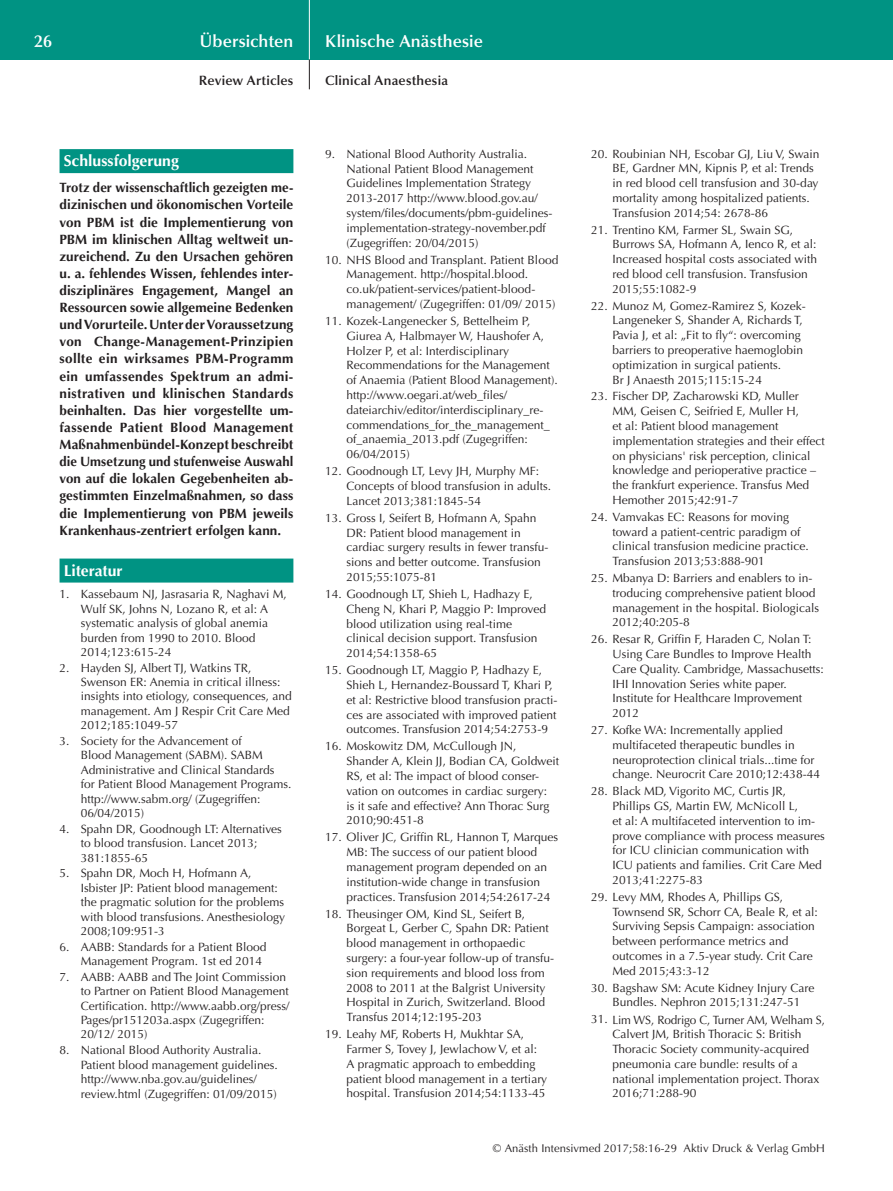
<style>
.page{position:relative;width:893px;height:1191px;background:#fff}
.page>*{position:absolute;margin:0;border:0;box-sizing:border-box;transform-origin:0 0}
.t1{font:600 17.25px "Optima";letter-spacing:.005em;color:#fff}
.t2{font:700 15.75px "Optima";color:#fff}
.t3{font:700 13.5px/17.1px "Optima";letter-spacing:.005em;color:#231f20;text-align:justify}
.t4{font:600 13.5px "Optima";letter-spacing:.015em;color:#231f20}
.t5{font:12px/14.9px "Optima";color:#231f20}
.t6{font:11.25px "Optima";letter-spacing:.005em;color:#231f20}
</style>
<div class="page">
<div style="left:0;top:0;width:893px;height:60px;background:#009383"></div>
<hr style="left:309px;top:0;width:1px;height:60px;background:#fff">
<svg style="left:309px;top:60px;width:1px;height:29px"></svg>
<div style="left:60px;top:149px;width:233px;height:24px;background:#009383"></div>
<div style="left:60px;top:558px;width:233px;height:24px;background:#009383"></div>
<h1 class="t1" style="left:34px;top:31px;width:19px">26</h1>
<h1 class="t1" style="left:200px;top:31px;width:95px">Übersichten</h1>
<p class="t4" style="left:199px;top:73px;width:96px">Review Articles</p>
<h2 class="t2" style="left:64px;top:152px;width:117px">Schlussfolgerung</h2>
<p class="t3" style="left:60px;top:179px;width:235px">Trotz der wissenschaftlich gezeigten me&shy;dizinischen und ökonomischen Vorteile von PBM ist die Implementierung von PBM im klinischen Alltag weltweit un&shy;zureichend. Zu den Ursachen gehören u. a. fehlendes Wissen, fehlendes inter&shy;disziplinäres Engagement, Mangel an Ressourcen sowie allgemeine Bedenken und Vorurteile. Unter der Voraussetzung von Change-Management-Prinzipien sollte ein wirksames PBM-Programm ein umfassendes Spektrum an admi&shy;nistrativen und klinischen Standards beinhalten. Das hier vorgestellte um&shy;fassende Patient Blood Management Maßnahmenbündel-Konzept beschreibt die Umsetzung und stufenweise Auswahl von auf die lokalen Gegebenheiten ab&shy;gestimmten Einzelmaßnahmen, so dass die Implementierung von PBM jeweils Krankenhaus-zentriert erfolgen kann.</p>
<h2 class="t2" style="left:64px;top:561px;width:60px">Literatur</h2>
<p class="t5" style="left:81px;top:587px;width:208px;line-height:14.4px;text-indent:-21px">1. Kassebaum NJ, Jasrasaria R, Naghavi M,<br>Wulf SK, Johns N, Lozano R, et al: A systematic analysis of global anemia burden from 1990 to 2010. Blood<br>2014;123:615-24</p>
<p class="t5" style="left:81px;top:660px;width:213px;line-height:14.4px;text-indent:-21px">2. Hayden SJ, Albert TJ, Watkins TR, Swenson ER: Anemia in critical illness: insights into etiology, consequences, and management. Am J Respir Crit Care Med 2012;185:1049-57</p>
<p class="t5" style="left:81px;top:734px;width:212px;line-height:14.4px;text-indent:-21px">3. Society for the Advancement of<br>Blood Management (SABM). SABM<br>Administrative and Clinical Standards<br>for Patient Blood Management Programs. http://www.sabm.org/ (Zugegriffen:<br>06/04/2015)</p>
<p class="t5" style="left:81px;top:821px;width:203px;line-height:14.4px;text-indent:-21px">4. Spahn DR, Goodnough LT: Alternatives to blood transfusion. Lancet 2013;<br>381:1855-65</p>
<p class="t5" style="left:81px;top:866px;width:206px;line-height:14.4px;text-indent:-21px">5. Spahn DR, Moch H, Hofmann A, Isbister JP: Patient blood management: the pragmatic solution for the problems with blood transfusions. Anesthesiology 2008;109:951-3</p>
<p class="t5" style="left:81px;top:939px;width:187px;line-height:14.4px;text-indent:-21px">6. AABB: Standards for a Patient Blood<br>Management Program. 1st ed 2014</p>
<p class="t5" style="left:81px;top:969px;width:210px;line-height:14.4px;text-indent:-21px">7. AABB: AABB and The Joint Commission to Partner on Patient Blood Management Certification. http://www.aabb.org/press/ Pages/pr151203a.aspx (Zugegriffen:<br>20/12/ 2015)</p>
<p class="t5" style="left:81px;top:1043px;width:198px;line-height:14.4px;text-indent:-21px">8. National Blood Authority Australia.<br>Patient blood management guidelines. http://www.nba.gov.au/guidelines/ review.html (Zugegriffen: 01/09/2015)</p>
<h1 class="t1" style="left:325px;top:31px;width:159px">Klinische Anästhesie</h1>
<p class="t4" style="left:325px;top:73px;width:124px">Clinical Anaesthesia</p>
<p class="t5" style="left:347px;top:146px;width:208px;text-indent:-21px">9. National Blood Authority Australia.<br>National Patient Blood Management Guidelines Implementation Strategy 2013-2017 http://www.blood.gov.au/ system/files/documents/pbm-guidelines&shy;implementation-strategy-november.pdf (Zugegriffen: 20/04/2015)</p>
<p class="t5" style="left:347px;top:252px;width:213px;text-indent:-21px">10. NHS Blood and Transplant. Patient Blood Management. http://hospital.blood. co.uk/patient-services/patient-blood&shy;management/ (Zugegriffen: 01/09/ 2015)</p>
<p class="t5" style="left:347px;top:313px;width:213px;text-indent:-21px">11. Kozek-Langenecker S, Bettelheim P, Giurea A, Halbmayer W, Haushofer A, Holzer P, et al: Interdisciplinary Recommendations for the Management of Anaemia (Patient Blood Management). http://www.oegari.at/web_files/ dateiarchiv/editor/interdisciplinary_re&shy;commendations_for_the_management_ of_anaemia_2013.pdf (Zugegriffen:<br>06/04/2015)</p>
<p class="t5" style="left:347px;top:464px;width:206px;text-indent:-21px">12. Goodnough LT, Levy JH, Murphy MF:<br>Concepts of blood transfusion in adults.<br>Lancet 2013;381:1845-54</p>
<p class="t5" style="left:347px;top:510px;width:203px;text-indent:-21px">13. Gross I, Seifert B, Hofmann A, Spahn DR: Patient blood management in cardiac surgery results in fewer transfu&shy;sions and better outcome. Transfusion 2015;55:1075-81</p>
<p class="t5" style="left:347px;top:586px;width:201px;text-indent:-21px">14. Goodnough LT, Shieh L, Hadhazy E, Cheng N, Khari P, Maggio P: Improved blood utilization using real-time clinical decision support. Transfusion 2014;54:1358-65</p>
<p class="t5" style="left:347px;top:663px;width:212px;text-indent:-21px">15. Goodnough LT, Maggio P, Hadhazy E, Shieh L, Hernandez-Boussard T, Khari P, et al: Restrictive blood transfusion practi&shy;ces are associated with improved patient outcomes. Transfusion 2014;54:2753-9</p>
<p class="t5" style="left:347px;top:739px;width:214px;text-indent:-21px">16. Moskowitz DM, McCullough JN, Shander A, Klein JJ, Bodian CA, Goldweit RS, et al: The impact of blood conser&shy;vation on outcomes in cardiac surgery:<br>is it safe and effective? Ann Thorac Surg 2010;90:451-8</p>
<p class="t5" style="left:347px;top:830px;width:213px;text-indent:-21px">17. Oliver JC, Griffin RL, Hannon T, Marques MB: The success of our patient blood management program depended on an institution-wide change in transfusion practices. Transfusion 2014;54:2617-24</p>
<p class="t5" style="left:347px;top:906px;width:209px;text-indent:-21px">18. Theusinger OM, Kind SL, Seifert B, Borgeat L, Gerber C, Spahn DR: Patient blood management in orthopaedic surgery: a four-year follow-up of transfu&shy;sion requirements and blood loss from 2008 to 2011 at the Balgrist University Hospital in Zurich, Switzerland. Blood Transfus 2014;12:195-203</p>
<p class="t5" style="left:347px;top:1026px;width:202px;text-indent:-21px">19. Leahy MF, Roberts H, Mukhtar SA, Farmer S, Tovey J, Jewlachow V, et al:<br>A pragmatic approach to embedding patient blood management in a tertiary hospital. Transfusion 2014;54:1133-45</p>
<p class="t5" style="left:612px;top:146px;width:209px;text-indent:-21px">20. Roubinian NH, Escobar GJ, Liu V, Swain BE, Gardner MN, Kipnis P, et al: Trends in red blood cell transfusion and 30-day mortality among hospitalized patients.<br>Transfusion 2014;54: 2678-86</p>
<p class="t5" style="left:612px;top:222px;width:206px;text-indent:-21px">21. Trentino KM, Farmer SL, Swain SG, Burrows SA, Hofmann A, Ienco R, et al:<br>Increased hospital costs associated with red blood cell transfusion. Transfusion 2015;55:1082-9</p>
<p class="t5" style="left:612px;top:298px;width:195px;text-indent:-21px">22. Munoz M, Gomez-Ramirez S, Kozek-Langeneker S, Shander A, Richards T, Pavia J, et al: „Fit to fly“: overcoming barriers to preoperative haemoglobin optimization in surgical patients.<br>Br J Anaesth 2015;115:15-24</p>
<p class="t5" style="left:612px;top:389px;width:214px;text-indent:-21px">23. Fischer DP, Zacharowski KD, Muller MM, Geisen C, Seifried E, Muller H,<br>et al: Patient blood management implementation strategies and their effect on physicians' risk perception, clinical knowledge and perioperative practice – the frankfurt experience. Transfus Med Hemother 2015;42:91-7</p>
<p class="t5" style="left:612px;top:509px;width:198px;text-indent:-21px">24. Vamvakas EC: Reasons for moving toward a patient-centric paradigm of clinical transfusion medicine practice.<br>Transfusion 2013;53:888-901</p>
<p class="t5" style="left:612px;top:571px;width:208px;text-indent:-21px">25. Mbanya D: Barriers and enablers to in&shy;troducing comprehensive patient blood management in the hospital. Biologicals 2012;40:205-8</p>
<p class="t5" style="left:612px;top:632px;width:213px;text-indent:-21px">26. Resar R, Griffin F, Haraden C, Nolan T:<br>Using Care Bundles to Improve Health Care Quality. Cambridge, Massachusetts:<br>IHI Innovation Series white paper.<br>Institute for Healthcare Improvement 2012</p>
<p class="t5" style="left:612px;top:723px;width:209px;text-indent:-21px">27. Kofke WA: Incrementally applied multifaceted therapeutic bundles in neuroprotection clinical trials...time for change. Neurocrit Care 2010;12:438-44</p>
<p class="t5" style="left:612px;top:784px;width:214px;text-indent:-21px">28. Black MD, Vigorito MC, Curtis JR, Phillips GS, Martin EW, McNicoll L,<br>et al: A multifaceted intervention to im&shy;prove compliance with process measures for ICU clinician communication with ICU patients and families. Crit Care Med 2013;41:2275-83</p>
<p class="t5" style="left:612px;top:889px;width:207px;text-indent:-21px">29. Levy MM, Rhodes A, Phillips GS, Townsend SR, Schorr CA, Beale R, et al:<br>Surviving Sepsis Campaign: association between performance metrics and outcomes in a 7.5-year study. Crit Care Med 2015;43:3-12</p>
<p class="t5" style="left:612px;top:980px;width:204px;text-indent:-21px">30. Bagshaw SM: Acute Kidney Injury Care<br>Bundles. Nephron 2015;131:247-51</p>
<p class="t5" style="left:612px;top:1012px;width:214px;text-indent:-21px">31. Lim WS, Rodrigo C, Turner AM, Welham S, Calvert JM, British Thoracic S: British Thoracic Society community-acquired pneumonia care bundle: results of a national implementation project. Thorax 2016;71:288-90</p>
<p class="t6" style="left:493px;top:1142px;width:333px">© Anästh Intensivmed 2017;58:16-29 Aktiv Druck &amp; Verlag GmbH</p>
</div>
